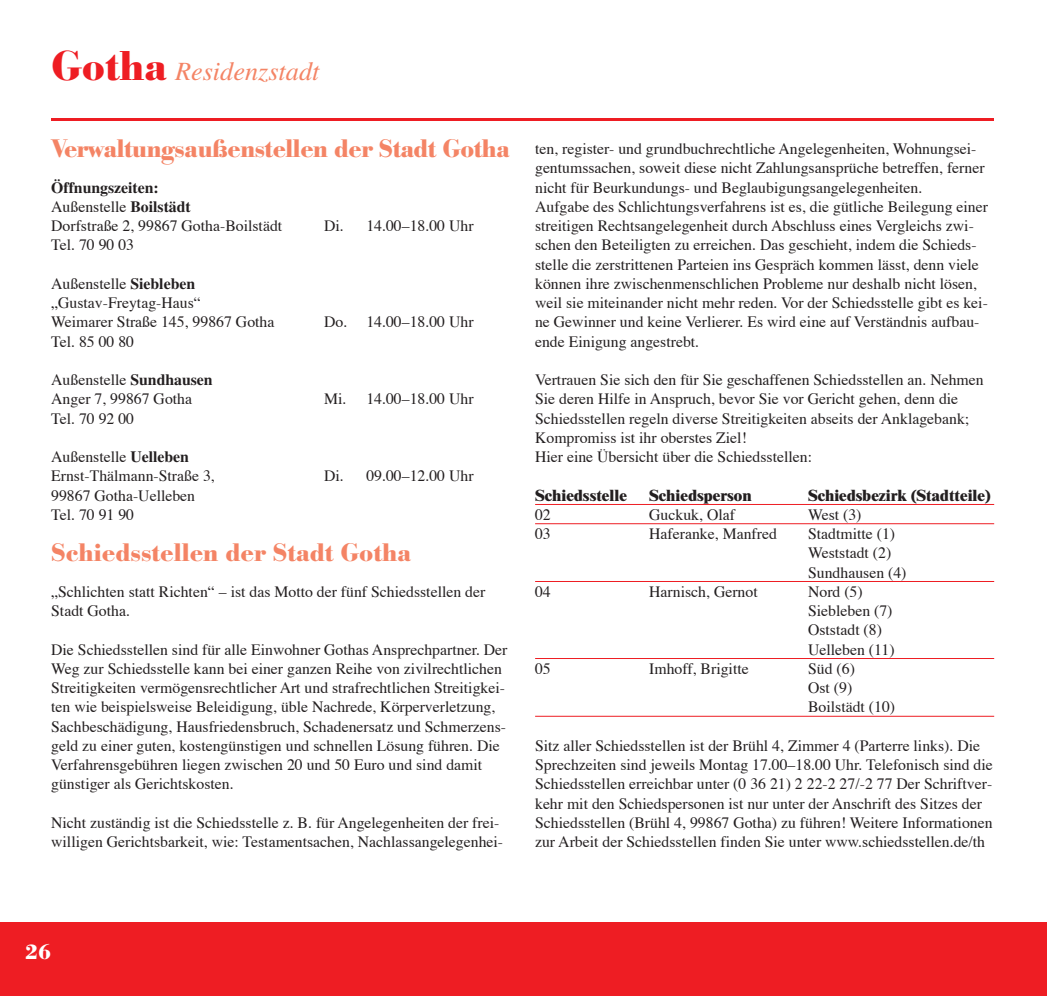
<style>
.page{position:relative;width:1047px;height:996px;background:#fff}
.page>*{position:absolute;margin:0;border:0;box-sizing:border-box;transform-origin:0 0}
.t1{font:italic 26.25px "Times";color:#f48465}
.t2{font:700 24.5px "Bodoxi";letter-spacing:-.015em;color:#f48465}
.t3{font:700 21px "Bodoxi";color:#fff}
.t4{font:15.75px/19.2px "Times";color:#231f20}
.t5{font:800 15.75px "Times";color:#231f20}
.s1{font-family:"Bodoxi";font-weight:700;font-style:normal;font-size:40.25px;color:#ee1d23}
.s2{font-weight:700}
</style>
<div class="page">
<div style="left:0;top:922px;width:1046px;height:74px;background:#ee1d23"></div>
<hr style="left:51px;top:118px;width:943px;height:3px;background:#ee1d23">
<hr style="left:535px;top:504px;width:459px;height:1px;background:#ee1d23">
<hr style="left:535px;top:523px;width:459px;height:1px;background:#ee1d23">
<hr style="left:535px;top:581px;width:459px;height:1px;background:#ee1d23">
<hr style="left:535px;top:658px;width:459px;height:1px;background:#ee1d23">
<hr style="left:535px;top:716px;width:459px;height:1px;background:#ee1d23">
<h1 class="t1" style="left:51px;top:62px;width:270px"><span class="s1">Gotha</span> Residenzstadt</h1>
<h2 class="t2" style="left:51px;top:139px;width:460px">Verwaltungsaußenstellen der Stadt Gotha</h2>
<p class="t4" style="left:51px;top:179px;width:232px"><span class="s2">Öffnungszeiten:<br></span>Außenstelle <span class="s2">Boilstädt<br></span>Dorfstraße 2, 99867 Gotha-Boilstädt</p>
<p class="t4" style="left:324px;top:217px;width:151px">Di. 14.00–18.00 Uhr</p>
<p class="t4" style="left:51px;top:237px;width:84px">Tel. 70 90 03</p>
<p class="t4" style="left:51px;top:275px;width:225px">Außenstelle <span class="s2">Siebleben </span>„Gustav-Freytag-Haus“<br>Weimarer Straße 145, 99867 Gotha</p>
<p class="t4" style="left:51px;top:333px;width:84px">Tel. 85 00 80</p>
<p class="t4" style="left:51px;top:371px;width:163px">Außenstelle <span class="s2">Sundhausen<br></span>Anger 7, 99867 Gotha</p>
<p class="t4" style="left:51px;top:410px;width:84px">Tel. 70 92 00</p>
<p class="t4" style="left:51px;top:448px;width:165px">Außenstelle <span class="s2">Uelleben<br></span>Ernst-Thälmann-Straße 3,</p>
<p class="t4" style="left:324px;top:314px;width:151px">Do. 14.00–18.00 Uhr</p>
<p class="t4" style="left:324px;top:391px;width:151px">Mi. 14.00–18.00 Uhr</p>
<p class="t4" style="left:324px;top:468px;width:151px">Di. 09.00–12.00 Uhr</p>
<p class="t4" style="left:51px;top:487px;width:145px">99867 Gotha-Uelleben<br>Tel. 70 91 90</p>
<h2 class="t2" style="left:51px;top:544px;width:361px">Schiedsstellen der Stadt Gotha</h2>
<p class="t4" style="left:51px;top:583px;width:435px">„Schlichten statt Richten“ – ist das Motto der fünf Schiedsstellen der<br>Stadt Gotha.</p>
<p class="t4" style="left:51px;top:641px;width:458px">Die Schiedsstellen sind für alle Einwohner Gothas Ansprechpartner. Der Weg zur Schiedsstelle kann bei einer ganzen Reihe von zivilrechtlichen Streitigkeiten vermögensrechtlicher Art und strafrechtlichen Streitigkei&shy;ten wie beispielsweise Beleidigung, üble Nachrede, Körperverletzung, Sachbeschädigung, Hausfriedensbruch, Schadenersatz und Schmerzens&shy;geld zu einer guten, kostengünstigen und schnellen Lösung führen. Die Verfahrensgebühren liegen zwischen 20 und 50 Euro und sind damit günstiger als Gerichtskosten.</p>
<p class="t4" style="left:51px;top:814px;width:453px">Nicht zuständig ist die Schiedsstelle z. B. für Angelegenheiten der frei&shy;willigen Gerichtsbarkeit, wie: Testamentsachen, Nachlassangelegenhei-</p>
<p class="t4" style="left:535px;top:140px;width:454px">ten, register- und grundbuchrechtliche Angelegenheiten, Wohnungsei&shy;gentumssachen, soweit diese nicht Zahlungsansprüche betreffen, ferner nicht für Beurkundungs- und Beglaubigungsangelegenheiten.<br>Aufgabe des Schlichtungsverfahrens ist es, die gütliche Beilegung einer streitigen Rechtsangelegenheit durch Abschluss eines Vergleichs zwi&shy;schen den Beteiligten zu erreichen. Das geschieht, indem die Schieds&shy;stelle die zerstrittenen Parteien ins Gespräch kommen lässt, denn viele können ihre zwischenmenschlichen Probleme nur deshalb nicht lösen, weil sie miteinander nicht mehr reden. Vor der Schiedsstelle gibt es kei&shy;ne Gewinner und keine Verlierer. Es wird eine auf Verständnis aufbau&shy;ende Einigung angestrebt.</p>
<p class="t4" style="left:535px;top:371px;width:450px">Vertrauen Sie sich den für Sie geschaffenen Schiedsstellen an. Nehmen Sie deren Hilfe in Anspruch, bevor Sie vor Gericht gehen, denn die Schiedsstellen regeln diverse Streitigkeiten abseits der Anklagebank; Kompromiss ist ihr oberstes Ziel!<br>Hier eine Übersicht über die Schiedsstellen:</p>
<p class="t5" style="left:535px;top:489px;width:93px">Schiedsstelle</p>
<p class="t5" style="left:649px;top:489px;width:104px">Schiedsperson</p>
<p class="t5" style="left:808px;top:489px;width:184px">Schiedsbezirk (Stadtteile)</p>
<p class="t4" style="left:535px;top:506px;width:17px">02</p>
<p class="t4" style="left:649px;top:506px;width:87px">Guckuk, Olaf</p>
<p class="t4" style="left:808px;top:506px;width:55px">West (3)</p>
<p class="t4" style="left:535px;top:525px;width:17px">03</p>
<p class="t4" style="left:649px;top:525px;width:129px">Haferanke, Manfred</p>
<p class="t4" style="left:808px;top:525px;width:100px">Stadtmitte (1)<br>Weststadt (2)<br>Sundhausen (4)</p>
<p class="t4" style="left:535px;top:583px;width:17px">04</p>
<p class="t4" style="left:649px;top:583px;width:110px">Harnisch, Gernot</p>
<p class="t4" style="left:808px;top:583px;width:88px">Nord (5)<br>Siebleben (7)<br>Oststadt (8)<br>Uelleben (11)</p>
<p class="t4" style="left:535px;top:660px;width:17px">05</p>
<p class="t4" style="left:649px;top:660px;width:101px">Imhoff, Brigitte</p>
<p class="t4" style="left:808px;top:660px;width:89px">Süd (6)<br>Ost (9)<br>Boilstädt (10)</p>
<p class="t4" style="left:535px;top:737px;width:459px">Sitz aller Schiedsstellen ist der Brühl 4, Zimmer 4 (Parterre links). Die Sprechzeiten sind jeweils Montag 17.00–18.00 Uhr. Telefonisch sind die Schiedsstellen erreichbar unter (0 36 21) 2 22-2 27/-2 77 Der Schriftver&shy;kehr mit den Schiedspersonen ist nur unter der Anschrift des Sitzes der Schiedsstellen (Brühl 4, 99867 Gotha) zu führen! Weitere Informationen zur Arbeit der Schiedsstellen finden Sie unter www.schiedsstellen.de/th</p>
<h3 class="t3" style="left:25px;top:944px;width:28px">26</h3>
</div>
